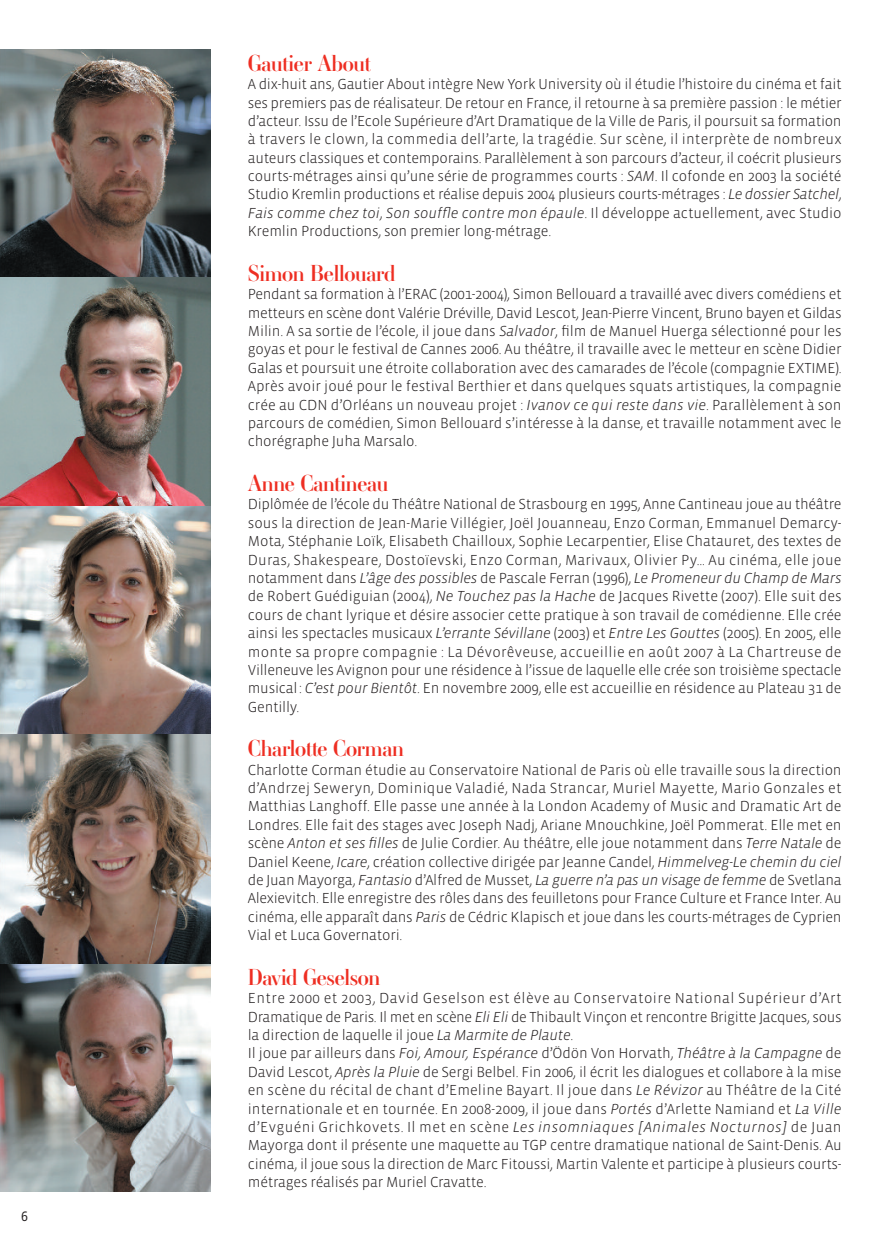
<style>
.page{position:relative;width:893px;height:1241px;background:#fff}
.page>*{position:absolute;margin:0;border:0;box-sizing:border-box;transform-origin:0 0}
.t1{font:22.75px "Ambroise Hu";letter-spacing:-.015em;color:#ee2e22}
.t2{font:300 14.88px/18.4px "Vista Sans OT";letter-spacing:-.015em;color:#231f20;text-align:justify}
.t3{font:14px "Vista Sans OT";color:#231f20}
.s1{font-style:italic}
</style>
<div class="page">
<img style="left:0;top:962px;width:210px;height:229px">
<img style="left:0;top:50px;width:210px;height:228px">
<img style="left:0;top:278px;width:210px;height:228px">
<img style="left:0;top:506px;width:210px;height:228px">
<img style="left:0;top:734px;width:210px;height:228px">
<p class="t3" style="left:21px;top:1207px;width:8px">6</p>
<h1 class="t1" style="left:248px;top:55px;width:125px">Gautier About</h1>
<p class="t2" style="left:248px;top:75px;width:595px">A dix-huit ans, Gautier About intègre New York University où il étudie l’histoire du cinéma et fait ses premiers pas de réalisateur. De retour en France, il retourne à sa première passion : le métier d’acteur. Issu de l’Ecole Supérieure d’Art Dramatique de la Ville de Paris, il poursuit sa formation à travers le clown, la commedia dell’arte, la tragédie. Sur scène, il interprète de nombreux auteurs classiques et contemporains. Parallèlement à son parcours d’acteur, il coécrit plusieurs courts-métrages ainsi qu’une série de programmes courts : <span class="s1">SAM</span>. Il cofonde en 2003 la société Studio Kremlin productions et réalise depuis 2004 plusieurs courts-métrages : <span class="s1">Le dossier Satchel</span>, <span class="s1">Fais comme chez toi</span>, <span class="s1">Son souffle contre mon épaule</span>. Il développe actuellement, avec Studio Kremlin Productions, son premier long-métrage.</p>
<h1 class="t1" style="left:248px;top:265px;width:149px">Simon Bellouard</h1>
<p class="t2" style="left:248px;top:285px;width:595px">Pendant sa formation à l’ERAC (2001-2004), Simon Bellouard a travaillé avec divers comédiens et metteurs en scène dont Valérie Dréville, David Lescot, Jean-Pierre Vincent, Bruno bayen et Gildas Milin. A sa sortie de l’école, il joue dans <span class="s1">Salvador</span>, film de Manuel Huerga sélectionné pour les goyas et pour le festival de Cannes 2006. Au théâtre, il travaille avec le metteur en scène Didier Galas et poursuit une étroite collaboration avec des camarades de l’école (compagnie EXTIME).<br>Après avoir joué pour le festival Berthier et dans quelques squats artistiques, la compagnie crée au CDN d’Orléans un nouveau projet : <span class="s1">Ivanov ce qui reste dans vie</span>. Parallèlement à son parcours de comédien, Simon Bellouard s’intéresse à la danse, et travaille notamment avec le chorégraphe Juha Marsalo.</p>
<h1 class="t1" style="left:248px;top:475px;width:142px">Anne Cantineau</h1>
<p class="t2" style="left:248px;top:495px;width:595px">Diplômée de l’école du Théâtre National de Strasbourg en 1995, Anne Cantineau joue au théâtre sous la direction de Jean-Marie Villégier, Joël Jouanneau, Enzo Corman, Emmanuel Demarcy-Mota, Stéphanie Loïk, Elisabeth Chailloux, Sophie Lecarpentier, Elise Chatauret, des textes de Duras, Shakespeare, Dostoïevski, Enzo Corman, Marivaux, Olivier Py… Au cinéma, elle joue notamment dans <span class="s1">L’âge des possibles</span> de Pascale Ferran (1996), <span class="s1">Le Promeneur du Champ de Mars </span>de Robert Guédiguian (2004), <span class="s1">Ne Touchez pas la Hache</span> de Jacques Rivette (2007). Elle suit des cours de chant lyrique et désire associer cette pratique à son travail de comédienne. Elle crée ainsi les spectacles musicaux <span class="s1">L’errante Sévillane</span> (2003) et <span class="s1">Entre Les Gouttes</span> (2005). En 2005, elle monte sa propre compagnie : La Dévorêveuse, accueillie en août 2007 à La Chartreuse de Villeneuve les Avignon pour une résidence à l’issue de laquelle elle crée son troisième spectacle musical: <span class="s1">C’est pour Bientôt</span>. En novembre 2009, elle est accueillie en résidence au Plateau 31 de Gentilly.</p>
<h1 class="t1" style="left:248px;top:740px;width:158px">Charlotte Corman</h1>
<p class="t2" style="left:248px;top:760px;width:595px">Charlotte Corman étudie au Conservatoire National de Paris où elle travaille sous la direction d’Andrzej Seweryn, Dominique Valadié, Nada Strancar, Muriel Mayette, Mario Gonzales et Matthias Langhoff. Elle passe une année à la London Academy of Music and Dramatic Art de Londres. Elle fait des stages avec Joseph Nadj, Ariane Mnouchkine, Joël Pommerat. Elle met en scène <span class="s1">Anton et ses filles</span> de Julie Cordier. Au théâtre, elle joue notamment dans <span class="s1">Terre Natale</span> de Daniel Keene, <span class="s1">Icare</span>, création collective dirigée par Jeanne Candel, <span class="s1">Himmelveg-Le chemin du ciel </span>de Juan Mayorga, <span class="s1">Fantasio</span> d’Alfred de Musset, <span class="s1">La guerre n’a pas un visage de femme</span> de Svetlana Alexievitch. Elle enregistre des rôles dans des feuilletons pour France Culture et France Inter. Au cinéma, elle apparaît dans <span class="s1">Paris</span> de Cédric Klapisch et joue dans les courts-métrages de Cyprien Vial et Luca Governatori.</p>
<h1 class="t1" style="left:248px;top:968px;width:134px">David Geselson</h1>
<p class="t2" style="left:248px;top:988px;width:595px;text-align:left">Entre 2000 et 2003, David Geselson est élève au Conservatoire National Supérieur d’Art Dramatique de Paris. Il met en scène <span class="s1">Eli Eli</span> de Thibault Vinçon et rencontre Brigitte Jacques, sous la direction de laquelle il joue <span class="s1">La Marmite de Plaute</span>.<br>Il joue par ailleurs dans <span class="s1">Foi, Amour, Espérance</span> d’Ödön Von Horvath, <span class="s1">Théâtre à la Campagne</span> de David Lescot, <span class="s1">Après la Pluie</span> de Sergi Belbel. Fin 2006, il écrit les dialogues et collabore à la mise en scène du récital de chant d’Emeline Bayart. Il joue dans <span class="s1">Le Révizor</span> au Théâtre de la Cité internationale et en tournée. En 2008-2009, il joue dans <span class="s1">Portés</span> d’Arlette Namiand et <span class="s1">La Ville </span>d’Evguéni Grichkovets. Il met en scène <span class="s1">Les insomniaques [Animales Nocturnos]</span> de Juan Mayorga dont il présente une maquette au TGP centre dramatique national de Saint-Denis. Au cinéma, il joue sous la direction de Marc Fitoussi, Martin Valente et participe à plusieurs courts&shy;métrages réalisés par Muriel Cravatte.</p>
</div>
